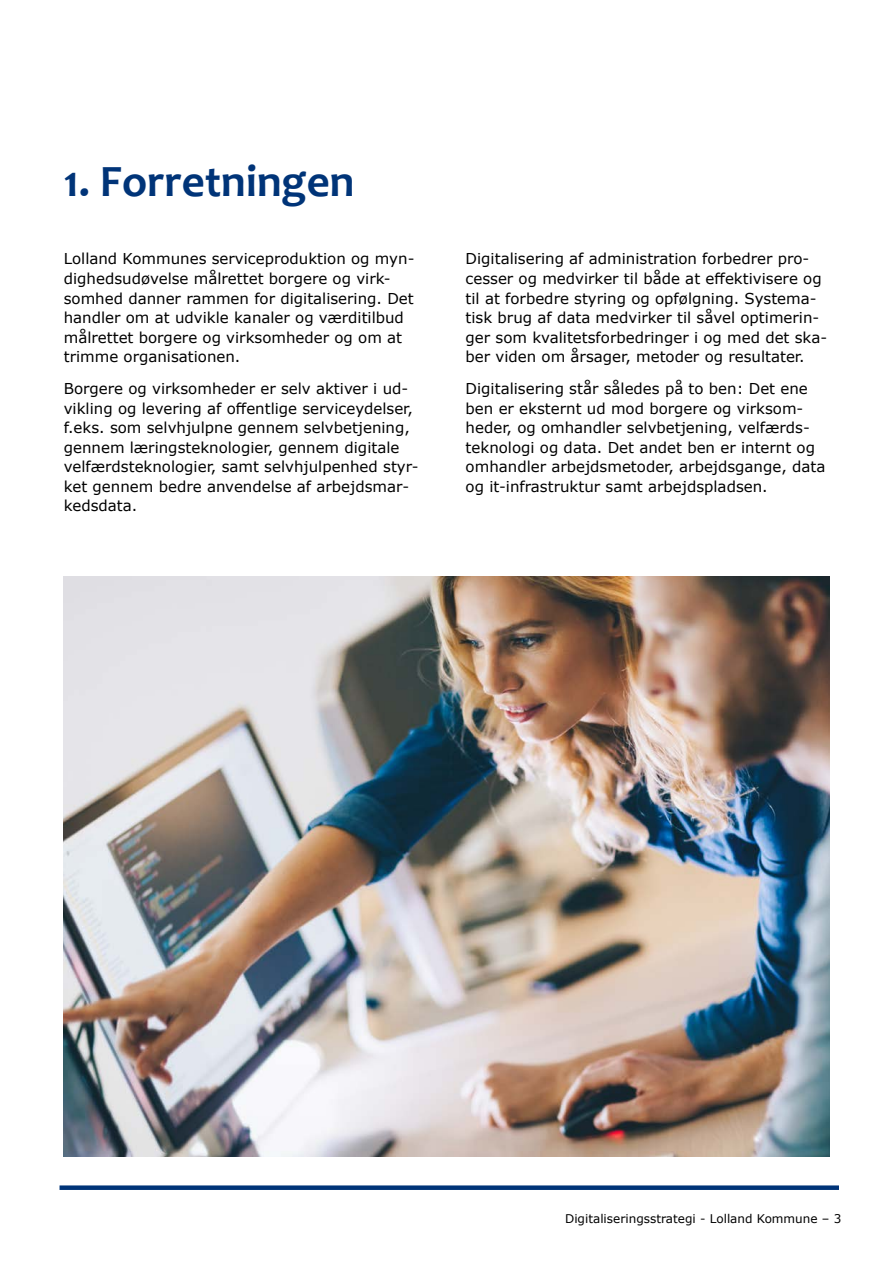
<style>
.page{position:relative;width:893px;height:1263px;background:#fff}
.page>*{position:absolute;margin:0;border:0;box-sizing:border-box;transform-origin:0 0}
.Overskrift{font:700 45px "Candara";color:#003478}
.Brødtekst{font:15px/19.5px "Verdana";color:#000}
.t1{font:12px "Verdana";color:#000}
</style>
<div class="page">
<div style="left:60px;top:1185px;width:779px;height:5px;background:#003478"></div>
<img style="left:64px;top:576px;width:765px;height:581px">
<h2 class="Overskrift" style="left:64px;top:153px;width:292px">1. Forretningen</h2>
<p class="Brødtekst" style="left:64px;top:249px;width:352px">Lolland Kommunes serviceproduktion og myn&shy;dighedsudøvelse målrettet borgere og virk&shy;somhed danner rammen for digitalisering. Det handler om at udvikle kanaler og værditilbud målrettet borgere og virksomheder og om at trimme organisationen.</p>
<p class="Brødtekst" style="left:64px;top:379px;width:356px">Borgere og virksomheder er selv aktiver i ud&shy;vikling og levering af offentlige serviceydelser, f.eks. som selvhjulpne gennem selvbetjening, gennem læringsteknologier, gennem digitale velfærdsteknologier, samt selvhjulpenhed styr&shy;ket gennem bedre anvendelse af arbejdsmar&shy;kedsdata.</p>
<p class="Brødtekst" style="left:466px;top:249px;width:363px">Digitalisering af administration forbedrer pro&shy;cesser og medvirker til både at effektivisere og til at forbedre styring og opfølgning. Systema&shy;tisk brug af data medvirker til såvel optimerin&shy;ger som kvalitetsforbedringer i og med det ska&shy;ber viden om årsager, metoder og resultater.</p>
<p class="Brødtekst" style="left:466px;top:379px;width:361px">Digitalisering står således på to ben: Det ene ben er eksternt ud mod borgere og virksom&shy;heder, og omhandler selvbetjening, velfærds&shy;teknologi og data. Det andet ben er internt og omhandler arbejdsmetoder, arbejdsgange, data og it-infrastruktur samt arbejdspladsen.</p>
<p class="t1" style="left:565px;top:1210px;width:278px">Digitaliseringsstrategi - Lolland Kommune – 3</p>
</div>
